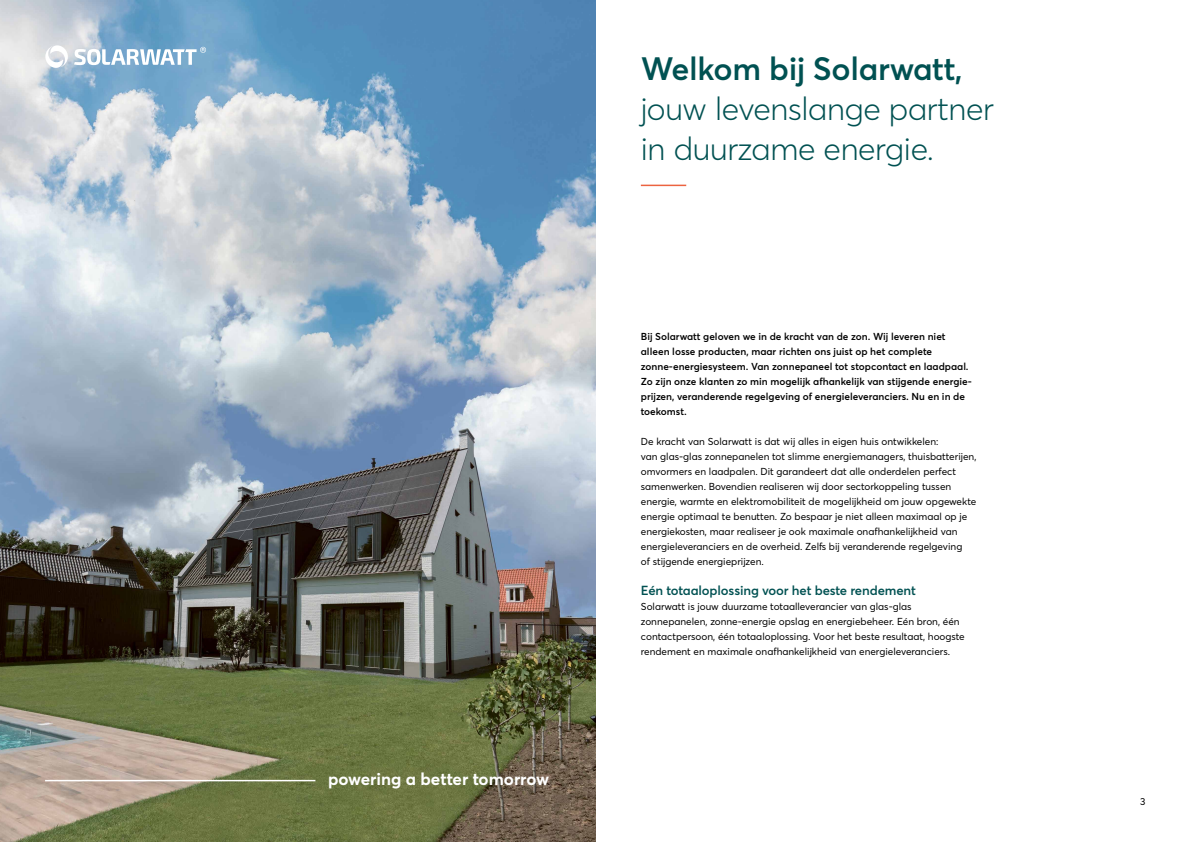
<style>
.page{position:relative;width:1191px;height:842px;background:#fff}
.page>*{position:absolute;margin:0;border:0;box-sizing:border-box;transform-origin:0 0}
.t1{font:300 32px/40px "Averta";letter-spacing:-.01em;color:#005152}
.t2{font:600 32px "Averta";letter-spacing:-.01em;color:#005152}
.t3{font:700 17px "Averta";color:#fff}
.t4{font:600 13px "Averta";letter-spacing:-.01em;color:#005152}
.t5{font:10px/15px "Averta";color:#000}
.t6{font:600 10px/15px "Averta";color:#000}
</style>
<div class="page">
<img style="left:0;top:0;width:595px;height:842px">
<svg style="left:45px;top:45px;width:161px;height:23px"></svg>
<hr style="left:641px;top:185px;width:45px;height:1px;background:#ec6340">
<hr style="left:45px;top:780px;width:270px;height:1px;background:#fff">
<h2 class="t3" style="left:328px;top:767px;width:222px">powering a better tomorrow</h2>
<h1 class="t2" style="left:641px;top:47px;width:323px">Welkom bij Solarwatt,</h1>
<h1 class="t1" style="left:641px;top:88px;width:354px">jouw levenslange partner in duurzame energie.</h1>
<p class="t6" style="left:641px;top:329px;width:332px">Bij Solarwatt geloven we in de kracht van de zon. Wij leveren niet alleen losse producten, maar richten ons juist op het complete zonne-energiesysteem. Van zonnepaneel tot stopcontact en laadpaal.<br>Zo zijn onze klanten zo min mogelijk afhankelijk van stijgende energie&shy;prijzen, veranderende regelgeving of energieleveranciers. Nu en in de toekomst.</p>
<p class="t5" style="left:641px;top:434px;width:337px">De kracht van Solarwatt is dat wij alles in eigen huis ontwikkelen:<br>van glas-glas zonnepanelen tot slimme energiemanagers, thuisbatterijen, omvormers en laadpalen. Dit garandeert dat alle onderdelen perfect samenwerken. Bovendien realiseren wij door sectorkoppeling tussen energie, warmte en elektromobiliteit de mogelijkheid om jouw opgewekte energie optimaal te benutten. Zo bespaar je niet alleen maximaal op je energiekosten, maar realiseer je ook maximale onafhankelijkheid van energieleveranciers en de overheid. Zelfs bij veranderende regelgeving<br>of stijgende energieprijzen.</p>
<h3 class="t4" style="left:641px;top:582px;width:276px">Eén totaaloplossing voor het beste rendement</h3>
<p class="t5" style="left:641px;top:599px;width:325px">Solarwatt is jouw duurzame totaalleverancier van glas-glas zonnepanelen, zonne-energie opslag en energiebeheer. Eén bron, één contactpersoon, één totaaloplossing. Voor het beste resultaat, hoogste rendement en maximale onafhankelijkheid van energieleveranciers.</p>
<p class="t5" style="left:1140px;top:794px;width:7px">3</p>
</div>
